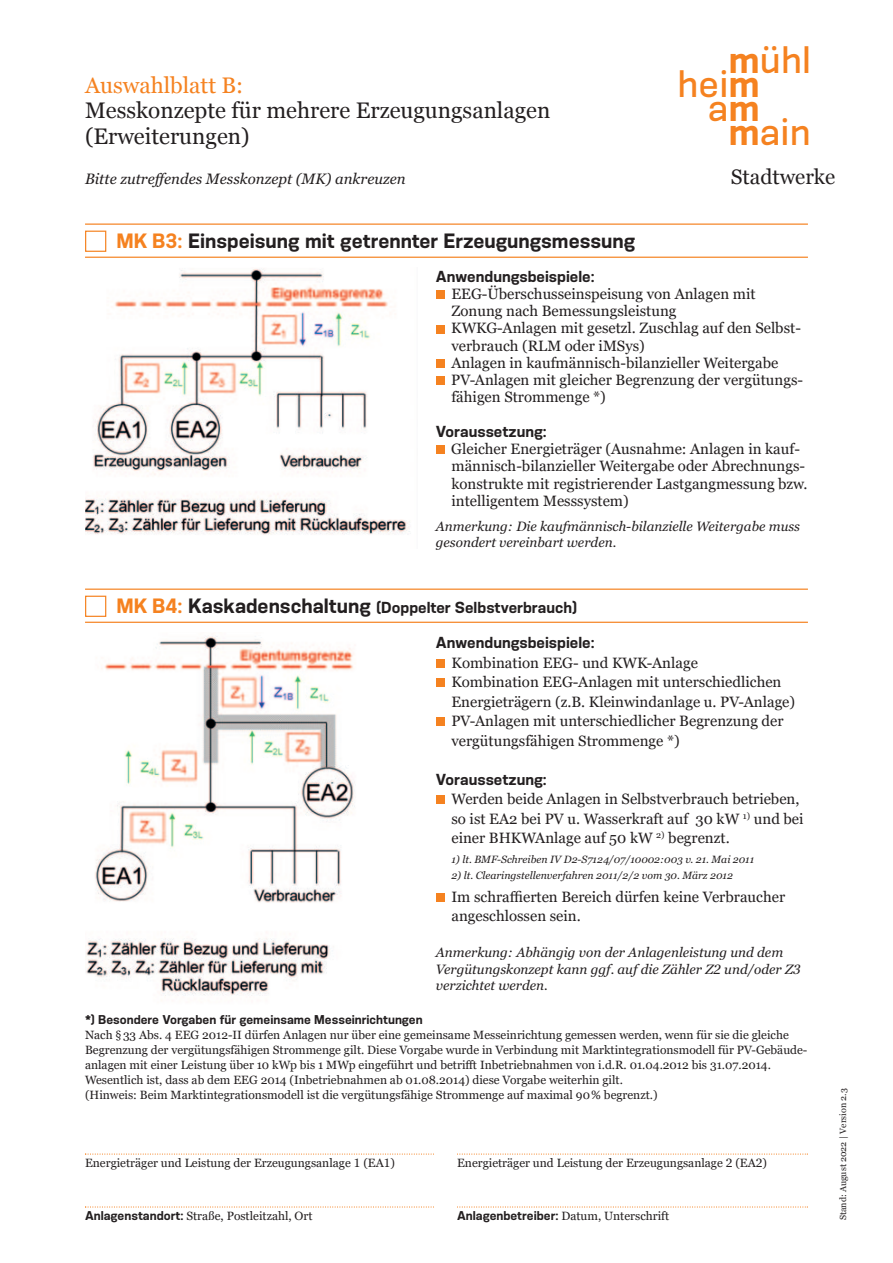
<style>
.page{position:relative;width:893px;height:1263px;background:#fff}
.page>*{position:absolute;margin:0;border:0;box-sizing:border-box;transform-origin:0 0}
.t1{font:500 36px "Konsens";letter-spacing:.005em;color:#f58220}
.t2{font:22.5px/25.5px "Georgia";color:#231f20}
.t3{font:22.5px "Georgia";color:#f58220}
.t4{font:21px "Georgia";color:#231f20}
.t5{font:700 19.5px "Konsens";color:#231f20}
.t6{font:15px/17.2px "Georgia Pro";color:#231f20}
.t7{font:700 15px "Konsens";color:#231f20}
.t8{font:italic 15px "Georgia Pro";color:#231f20}
.t9{font:italic 13.5px/16.5px "Georgia Pro";color:#231f20}
.t10{font:12px/15px "Georgia Pro";color:#231f20}
.t11{font:700 12px "Konsens";color:#231f20}
.t12{font:italic 10.5px "Georgia Pro";color:#231f20}
.t13{font:9px "Georgia";color:#231f20}
.s1{color:#f58220}
.s2{font-weight:700}
.s3{font-size:19.5px;color:#f58220}
.s4{font-size:19.5px}
.s5{font-family:"Konsens";font-weight:700}
</style>
<div class="page">
<svg style="left:85px;top:1206px;width:723px;height:1px"></svg>
<svg style="left:85px;top:1153px;width:723px;height:2px"></svg>
<img style="left:85px;top:636px;width:270px;height:360px">
<div style="left:436px;top:659px;width:8px;height:9px;background:#f58220"></div>
<div style="left:436px;top:678px;width:8px;height:9px;background:#f58220"></div>
<div style="left:436px;top:717px;width:8px;height:9px;background:#f58220"></div>
<div style="left:436px;top:795px;width:8px;height:9px;background:#f58220"></div>
<div style="left:436px;top:893px;width:8px;height:9px;background:#f58220"></div>
<hr style="left:85px;top:589px;width:723px;height:1px;background:#f58220">
<hr style="left:85px;top:622px;width:723px;height:1px;background:#f58220">
<div style="left:85px;top:596px;width:21px;height:21px;border:1px solid #f58220"></div>
<div style="left:436px;top:1124px;width:21px;height:124px;background:#fff"></div>
<img style="left:85px;top:268px;width:325px;height:267px">
<div style="left:436px;top:290px;width:8px;height:9px;background:#f58220"></div>
<div style="left:436px;top:325px;width:8px;height:8px;background:#f58220"></div>
<div style="left:436px;top:359px;width:8px;height:9px;background:#f58220"></div>
<div style="left:436px;top:377px;width:8px;height:8px;background:#f58220"></div>
<div style="left:436px;top:446px;width:8px;height:8px;background:#f58220"></div>
<hr style="left:85px;top:224px;width:723px;height:1px;background:#f58220">
<hr style="left:85px;top:257px;width:723px;height:1px;background:#f58220">
<div style="left:85px;top:231px;width:21px;height:21px;border:1px solid #f58220"></div>
<p class="t3" style="left:85px;top:72px;width:160px">Auswahlblatt B:</p>
<p class="t2" style="left:85px;top:98px;width:467px">Messkonzepte für mehrere Erzeugungsanlagen (Erweiterungen)</p>
<p class="t8" style="left:85px;top:172px;width:322px">Bitte zutreffendes Messkonzept (MK) ankreuzen</p>
<p class="t5" style="left:116px;top:234px;width:520px"><span class="s1">MK B3:</span> Einspeisung mit getrennter Erzeugungsmessung</p>
<p class="t1" style="left:729px;top:37px;width:84px"><span class="s2">m</span>ühl</p>
<p class="t1" style="left:677px;top:61px;width:84px">hei<span class="s2">m</span></p>
<p class="t1" style="left:708px;top:85px;width:53px">a<span class="s2">m</span></p>
<p class="t1" style="left:729px;top:109px;width:84px"><span class="s2">m</span>ain</p>
<p class="t4" style="left:731px;top:165px;width:106px">Stadtwerke</p>
<p class="t7" style="left:436px;top:270px;width:160px">Anwendungsbeispiele:</p>
<p class="t6" style="left:451px;top:285px;width:306px">EEG-Überschusseinspeisung von Anlagen mit<br>Zonung nach Bemessungsleistung</p>
<p class="t6" style="left:451px;top:319px;width:351px">KWKG-Anlagen mit gesetzl. Zuschlag auf den Selbst&shy;verbrauch (RLM oder iMSys)</p>
<p class="t6" style="left:451px;top:354px;width:328px">Anlagen in kaufmännisch-bilanzieller Weitergabe</p>
<p class="t6" style="left:451px;top:371px;width:353px">PV-Anlagen mit gleicher Begrenzung der vergütungs&shy;fähigen Strommenge *)</p>
<p class="t7" style="left:436px;top:426px;width:112px">Voraussetzung:</p>
<p class="t6" style="left:451px;top:440px;width:358px">Gleicher Energieträger (Ausnahme: Anlagen in kauf&shy;männisch-bilanzieller Weitergabe oder Abrechnungs&shy;konstrukte mit registrierender Lastgangmessung bzw. intelligentem Messsystem)</p>
<p class="t9" style="left:436px;top:519px;width:366px">Anmerkung: Die kaufmännisch-bilanzielle Weitergabe muss gesondert vereinbart werden.</p>
<p class="t7" style="left:116px;top:602px;width:462px"><span class="s3">MK B4:</span> <span class="s4">Kaskadenschaltung</span> (Doppelter Selbstverbrauch)</p>
<p class="t7" style="left:436px;top:637px;width:160px">Anwendungsbeispiele:</p>
<p class="t6" style="left:452px;top:654px;width:248px">Kombination EEG- und KWK-Anlage</p>
<p class="t6" style="left:451px;top:672px;width:345px;line-height:19.5px">Kombination EEG-Anlagen mit unterschiedlichen<br>Energieträgern (z.B. Kleinwindanlage u. PV-Anlage)</p>
<p class="t6" style="left:451px;top:711px;width:334px;line-height:19.5px">PV-Anlagen mit unterschiedlicher Begrenzung der vergütungsfähigen Strommenge *)</p>
<p class="t7" style="left:436px;top:773px;width:112px">Voraussetzung:</p>
<p class="t6" style="left:451px;top:789px;width:354px;line-height:19.5px">Werden beide Anlagen in Selbstverbrauch betrieben, so ist EA2 bei PV u. Wasserkraft auf 30 kW <sup>1)</sup> und bei einer BHKWAnlage auf 50 kW <sup>2)</sup> begrenzt.</p>
<p class="t12" style="left:451px;top:855px;width:304px">1) lt. BMF-Schreiben IV D2-S7124/07/10002:003 v. 21. Mai 2011</p>
<p class="t12" style="left:451px;top:871px;width:283px">2) lt. Clearingstellenverfahren 2011/2/2 vom 30. März 2012</p>
<p class="t6" style="left:451px;top:887px;width:335px;line-height:19.5px">Im schraffierten Bereich dürfen keine Verbraucher angeschlossen sein.</p>
<p class="t9" style="left:436px;top:945px;width:366px">Anmerkung: Abhängig von der Anlagenleistung und dem<br>Vergütungskonzept kann ggf. auf die Zähler Z2 und/oder Z3 verzichtet werden.</p>
<p class="t11" style="left:85px;top:1015px;width:339px">*) Besondere Vorgaben für gemeinsame Messeinrichtungen</p>
<p class="t10" style="left:85px;top:1027px;width:724px">Nach §33 Abs. 4 EEG 2012-II dürfen Anlagen nur über eine gemeinsame Messeinrichtung gemessen werden, wenn für sie die gleiche Begrenzung der vergütungsfähigen Strommenge gilt. Diese Vorgabe wurde in Verbindung mit Marktintegrationsmodell für PV-Gebäude&shy;anlagen mit einer Leistung über 10 kWp bis 1 MWp eingeführt und betrifft Inbetriebnahmen von i.d.R. 01.04.2012 bis 31.07.2014.<br>Wesentlich ist, dass ab dem EEG 2014 (Inbetriebnahmen ab 01.08.2014) diese Vorgabe weiterhin gilt.<br>(Hinweis: Beim Marktintegrationsmodell ist die vergütungsfähige Strommenge auf maximal 90% begrenzt.)</p>
<p class="t10" style="left:85px;top:1156px;width:311px">Energieträger und Leistung der Erzeugungsanlage 1 (EA1)</p>
<p class="t10" style="left:457px;top:1156px;width:311px">Energieträger und Leistung der Erzeugungsanlage 2 (EA2)</p>
<p class="t10" style="left:85px;top:1209px;width:229px"><span class="s5">Anlagenstandort:</span> Straße, Postleitzahl, Ort</p>
<p class="t10" style="left:457px;top:1209px;width:214px"><span class="s5">Anlagenbetreiber:</span> Datum, Unterschrift</p>
<p class="t13" style="left:838px;top:1220px;width:133px;rotate:-90deg">Stand: August 2022 | Version 2.3</p>
</div>
